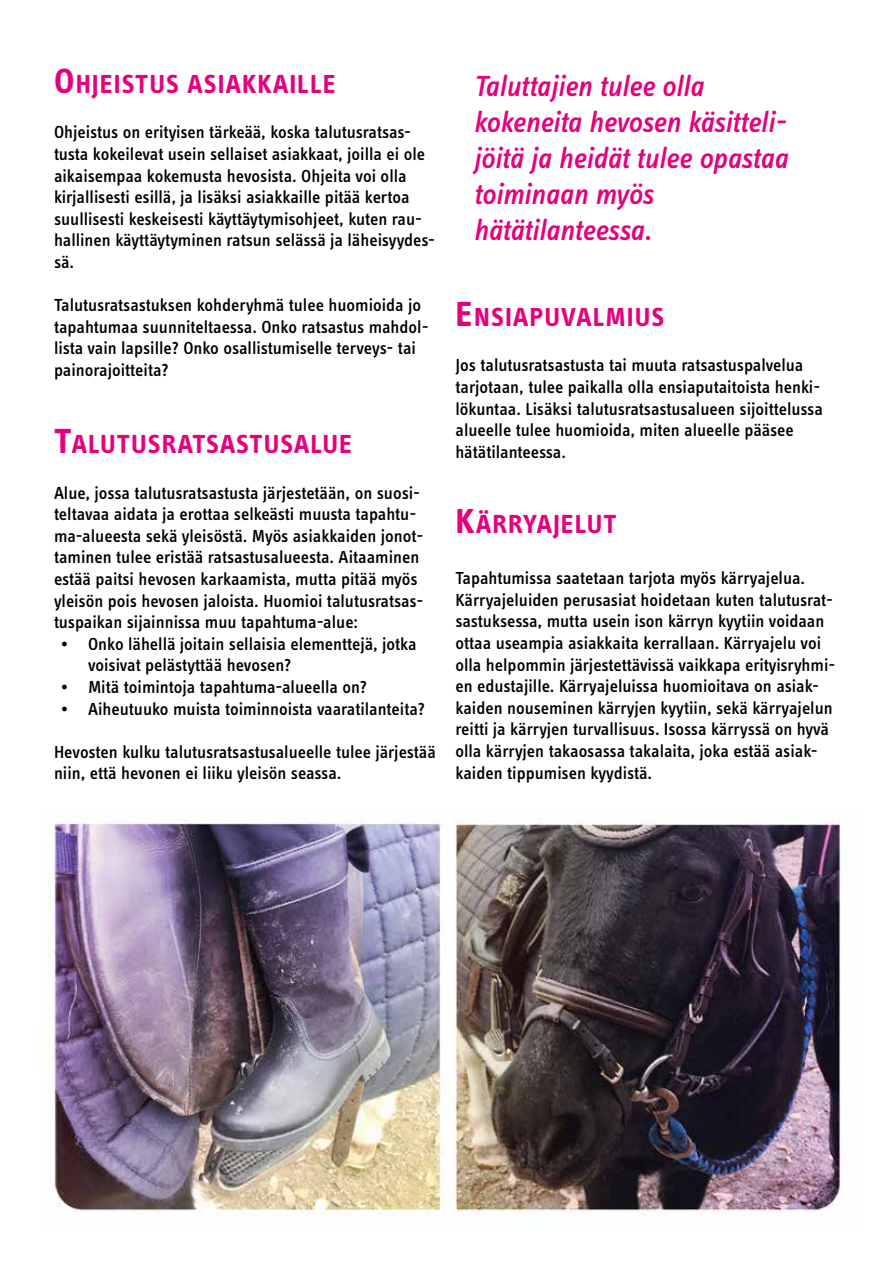
<style>
.page{position:relative;width:893px;height:1263px;background:#fff}
.page>*{position:absolute;margin:0;border:0;box-sizing:border-box;transform-origin:0 0}
.t1{font:italic 500 30px/36px "Info Text OT";color:#e6007d}
.t2{font:700 27px "Info Text OT";letter-spacing:.04em;color:#e6007d}
.t3{font:500 18px/21.6px "Info Text OT";color:#000}
.s1{font-size:36px}
</style>
<div class="page">
<img style="left:48px;top:819px;width:795px;height:398px">
<h2 class="t2" style="left:54px;top:68px;width:283px"><span class="s1">O</span>HJEISTUS ASIAKKAILLE</h2>
<p class="t3" style="left:54px;top:121px;width:383px">Ohjeistus on erityisen tärkeää, koska talutusratsas&shy;tusta kokeilevat usein sellaiset asiakkaat, joilla ei ole aikaisempaa kokemusta hevosista. Ohjeita voi olla kirjallisesti esillä, ja lisäksi asiakkaille pitää kertoa suullisesti keskeisesti käyttäytymisohjeet, kuten rau&shy;hallinen käyttäytyminen ratsun selässä ja läheisyydes&shy;sä.</p>
<p class="t3" style="left:54px;top:294px;width:376px">Talutusratsastuksen kohderyhmä tulee huomioida jo tapahtumaa suunniteltaessa. Onko ratsastus mahdol&shy;lista vain lapsille? Onko osallistumiselle terveys- tai painorajoitteita?</p>
<h2 class="t2" style="left:54px;top:427px;width:300px"><span class="s1">T</span>ALUTUSRATSASTUSALUE</h2>
<p class="t3" style="left:54px;top:481px;width:371px">Alue, jossa talutusratsastusta järjestetään, on suosi&shy;teltavaa aidata ja erottaa selkeästi muusta tapahtu&shy;ma-alueesta sekä yleisöstä. Myös asiakkaiden jonot&shy;taminen tulee eristää ratsastusalueesta. Aitaaminen estää paitsi hevosen karkaamista, mutta pitää myös yleisön pois hevosen jaloista. Huomioi talutusratsas&shy;tuspaikan sijainnissa muu tapahtuma-alue:</p>
<p class="t3" style="left:88px;top:632px;width:330px;text-indent:-27px">• Onko lähellä joitain sellaisia elementtejä, jotka voisivat pelästyttää hevosen?</p>
<p class="t3" style="left:61px;top:676px;width:308px">• Mitä toimintoja tapahtuma-alueella on?</p>
<p class="t3" style="left:61px;top:697px;width:365px">• Aiheutuuko muista toiminnoista vaaratilanteita?</p>
<p class="t3" style="left:54px;top:740px;width:383px">Hevosten kulku talutusratsastusalueelle tulee järjestää niin, että hevonen ei liiku yleisön seassa.</p>
<h1 class="t1" style="left:473px;top:67px;width:316px">Taluttajien tulee olla kokeneita hevosen käsitteli&shy;jöitä ja heidät tulee opastaa toiminaan myös hätätilanteessa.</h1>
<h2 class="t2" style="left:455px;top:301px;width:211px"><span class="s1">E</span>NSIAPUVALMIUS</h2>
<p class="t3" style="left:455px;top:354px;width:369px">Jos talutusratsastusta tai muuta ratsastuspalvelua tarjotaan, tulee paikalla olla ensiaputaitoista henki&shy;lökuntaa. Lisäksi talutusratsastusalueen sijoittelussa alueelle tulee huomioida, miten alueelle pääsee hätätilanteessa.</p>
<h2 class="t2" style="left:455px;top:508px;width:162px"><span class="s1">K</span>ÄRRYAJELUT</h2>
<p class="t3" style="left:455px;top:567px;width:382px">Tapahtumissa saatetaan tarjota myös kärryajelua.<br>Kärryajeluiden perusasiat hoidetaan kuten talutusrat&shy;sastuksessa, mutta usein ison kärryn kyytiin voidaan ottaa useampia asiakkaita kerrallaan. Kärryajelu voi olla helpommin järjestettävissä vaikkapa erityisryhmi&shy;en edustajille. Kärryajeluissa huomioitava on asiak&shy;kaiden nouseminen kärryjen kyytiin, sekä kärryajelun reitti ja kärryjen turvallisuus. Isossa kärryssä on hyvä olla kärryjen takaosassa takalaita, joka estää asiak&shy;kaiden tippumisen kyydistä.</p>
</div>
